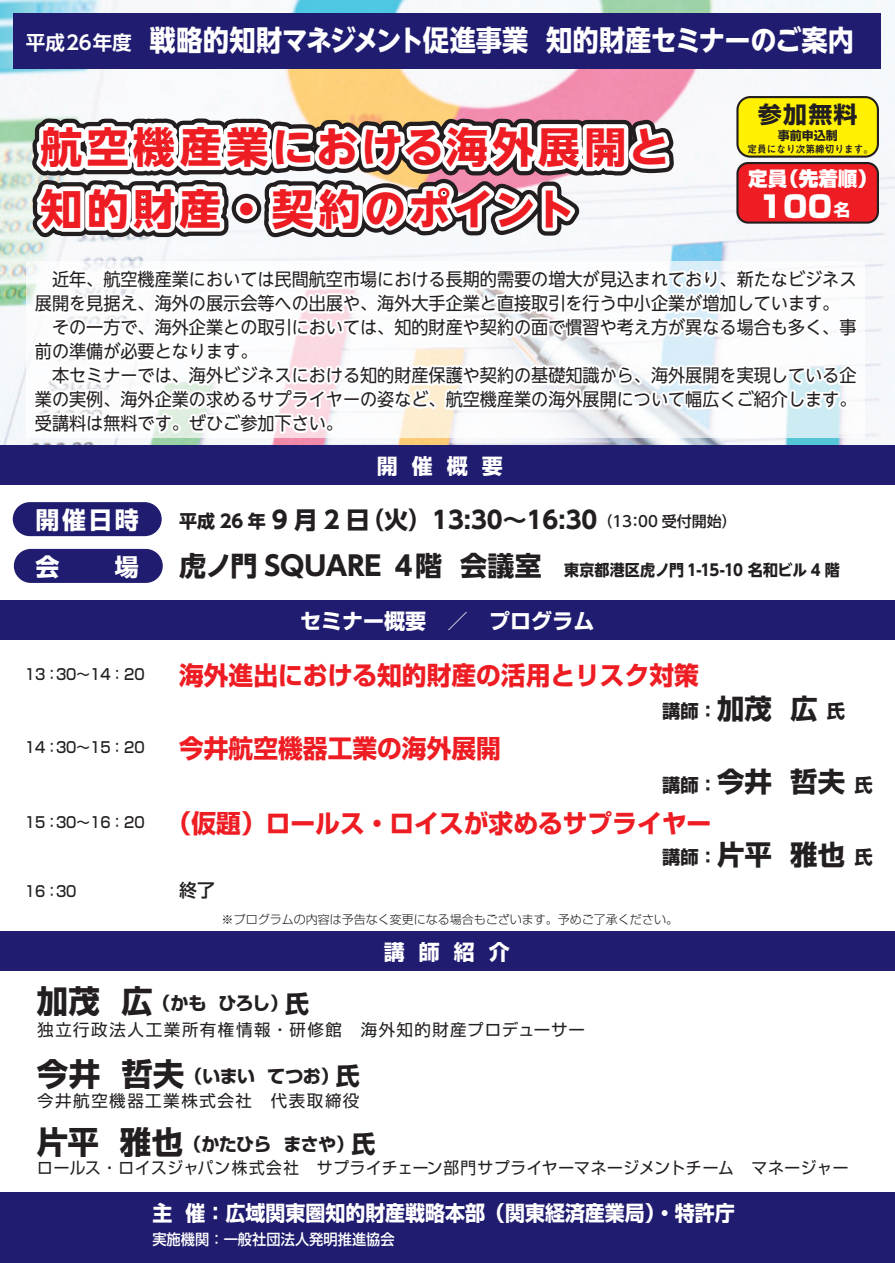
<style>
.page{position:relative;width:895px;height:1263px;background:#fff}
.page>*{position:absolute;margin:0;border:0;box-sizing:border-box;transform-origin:0 0}
.t1{font:700 42px/61.5px "UD Shin Go NT Pro";letter-spacing:.08em;color:#ee1d23}
.t2{font:900 30px "Shin Go Pro";color:#fff}
.t3{font:700 28.5px "UD Shin Go NT Pro";letter-spacing:-.01em;color:#fff;scale:.92 1}
.t4{font:700 27px "UD Shin Go NT Pro";letter-spacing:-.005em;color:#231f20}
.t5{font:700 25.5px "Shin Go Pr 5";color:#ee1d23}
.t6{font:700 24px "UD Shin Go NT Pro";color:#231f20}
.t7{font:700 24px/46.8px "Shin Go Pr 5";color:#fff}
.t8{font:700 22.8px "Shin Go Pro";color:#231f20;scale:1.05 1}
.t9{font:700 21px "Shin Go Pr 5";color:#fff;scale:.95 1}
.t10{font:700 21px "Shin Go Pr 5";color:#fff}
.t11{font:900 19.5px "Shin Go Pro";color:#fff}
.t12{font:700 18.3px "Shin Go Pr 5";color:#231f20}
.t13{font:18px/24px "UD Shin Go NT Pro";color:#231f20;scale:.95 1}
.t14{font:700 18px "Shin Go Pr 5";letter-spacing:-.03em;color:#231f20}
.t15{font:500 18px "Shin Go Pr 5";color:#231f20}
.t16{font:16.5px "Shin Go Pr 5";letter-spacing:.045em;color:#231f20;scale:.95 1}
.t17{font:16.5px "Shin Go Pr 5";letter-spacing:.09em;color:#231f20}
.t18{font:16.5px "Shin Go Pr 5";letter-spacing:.095em;color:#231f20}
.t19{font:700 15.75px "UD Shin Go NT Pro";letter-spacing:-.005em;color:#231f20;scale:.95 1}
.t20{font:500 15px "Shin Go Pr 5";color:#231f20;scale:.9 1}
.t21{font:500 15px "Shin Go Pr 5";color:#fff;scale:.95 1}
.t22{font:300 12px "Shin Go Pr 5";color:#231f20}
.t23{font:700 12px "Shin Go Pr 5";color:#231f20}
.t24{font:10.5px "Midashi Go Pro MB31";color:#231f20;scale:.92 1}
.s1{font-family:"UD Shin Go NT Pro De";font-size:19.5px}
.s2{font-weight:700;font-size:16.5px}
.s3{font-size:18px}
.s4{font-weight:500;font-size:15px}
.s5{font-size:27.45px}
.s6{font-size:31.5px}
.s7{font-size:24px}
</style>
<div class="page">
<img style="left:0;top:0;width:894px;height:444px">
<div style="left:0;top:932px;width:894px;height:39px;background:#201c70"></div>
<div style="left:13px;top:13px;width:867px;height:55px;background:#201c70"></div>
<div style="left:0;top:601px;width:894px;height:39px;background:#201c70"></div>
<div style="left:0;top:1192px;width:894px;height:71px;background:#201c70"></div>
<div style="left:737px;top:97px;width:140px;height:60px;background:#fff101;border-radius:13px"></div>
<div style="left:736px;top:96px;width:142px;height:62px;border:2px solid #231f20;border-radius:13px"></div>
<div style="left:737px;top:163px;width:140px;height:60px;background:#ee1d23;border-radius:11px"></div>
<div style="left:736px;top:162px;width:142px;height:62px;border:2px solid #231f20;border-radius:11px"></div>
<div style="left:0;top:446px;width:894px;height:39px;background:#201c70"></div>
<svg style="left:0;top:5px;width:861px;height:596px"></svg>
<h3 class="t3" style="left:26px;top:17px;width:901px"><span class="s1">平成26年度</span> 戦略的知財マネジメント促進事業 知的財産セミナーのご案内</h3>
<h1 class="t1" style="left:40px;top:115px;width:631px">航空機産業における海外展開と知的財産・契約のポイント</h1>
<p class="t8" style="left:757px;top:96px;width:96px">参加無料</p>
<p class="t24" style="left:747px;top:141px;width:138px">定員になり次第締切ります。</p>
<p class="t23" style="left:777px;top:126px;width:61px">事前申込制</p>
<p class="t11" style="left:748px;top:163px;width:130px">定員（先着順）</p>
<h2 class="t2" style="left:758px;top:183px;width:93px">100<span class="s2">名</span></h2>
<p class="t13" style="left:35px;top:267px;width:865px">　近年、航空機産業においては民間航空市場における長期的需要の増大が見込まれており、新たなビジネス展開を見据え、海外の展示会等への出展や、海外大手企業と直接取引を行う中小企業が増加しています。　その一方で、海外企業との取引においては、知的財産や契約の面で慣習や考え方が異なる場合も多く、事前の準備が必要となります。<br>　本セミナーでは、海外ビジネスにおける知的財産保護や契約の基礎知識から、海外展開を実現している企業の実例、海外企業の求めるサプライヤーの姿など、航空機産業の海外展開について幅広くご紹介します。受講料は無料です。ぜひご参加下さい。</p>
<h3 class="t7" style="left:36px;top:495px;width:105px">開催日時会　　場</h3>
<p class="t20" style="left:25px;top:662px;width:135px">13：30～14：20</p>
<p class="t10" style="left:376px;top:449px;width:127px">開 催 概 要</p>
<h3 class="t6" style="left:179px;top:500px;width:559px"><span class="s3">平成 26 年</span> 9 月 2 日（火）13:30～16:30<span class="s4">（13：00 受付開始）</span></h3>
<h3 class="t4" style="left:179px;top:544px;width:364px">虎ノ門 SQUARE ４階 会議室</h3>
<p class="t19" style="left:564px;top:557px;width:291px">東京都港区虎ノ門 1-15-10 名和ビル 4 階</p>
<p class="t10" style="left:300px;top:604px;width:295px">セミナー概要　／　プログラム</p>
<h3 class="t5" style="left:179px;top:655px;width:521px">海外進出における知的財産の活用とリスク対策</h3>
<p class="t12" style="left:662px;top:697px;width:184px">講師：<span class="s5">加茂 広</span> 氏</p>
<p class="t20" style="left:25px;top:735px;width:135px">14：30～15：20</p>
<h3 class="t5" style="left:179px;top:728px;width:323px">今井航空機器工業の海外展開</h3>
<p class="t12" style="left:662px;top:770px;width:212px">講師：<span class="s5">今井 哲夫</span> 氏</p>
<h3 class="t5" style="left:25px;top:803px;width:688px"><sup>15：30～16：20</sup> （仮題）ロールス・ロイスが求めるサプライヤー</h3>
<p class="t20" style="left:25px;top:879px;width:59px">16：30</p>
<p class="t15" style="left:179px;top:876px;width:37px">終了</p>
<p class="t12" style="left:662px;top:843px;width:212px">講師：<span class="s5">片平 雅也</span> 氏</p>
<p class="t22" style="left:221px;top:910px;width:457px">※プログラムの内容は予告なく変更になる場合もございます。予めご了承ください。</p>
<p class="t10" style="left:383px;top:936px;width:127px">講 師 紹 介</p>
<p class="t14" style="left:37px;top:989px;width:274px"><span class="s6">加茂 広</span>（かも ひろし）<span class="s7">氏</span></p>
<p class="t17" style="left:37px;top:1016px;width:549px">独立行政法人工業所有権情報・研修館　海外知的財産プロデューサー</p>
<p class="t14" style="left:37px;top:1061px;width:324px"><span class="s6">今井 哲夫</span>（いまい てつお）<span class="s7">氏</span></p>
<p class="t18" style="left:37px;top:1087px;width:324px">今井航空機器工業株式会社　代表取締役</p>
<p class="t14" style="left:37px;top:1129px;width:340px"><span class="s6">片平 雅也</span>（かたひら まさや）<span class="s7">氏</span></p>
<p class="t16" style="left:37px;top:1154px;width:855px">ロールス・ロイスジャパン株式会社　サプライチェーン部門サプライヤーマネージメントチーム　マネージャー</p>
<p class="t9" style="left:152px;top:1196px;width:614px">主 催：広域関東圏知的財産戦略本部（関東経済産業局）・特許庁</p>
<p class="t21" style="left:152px;top:1227px;width:257px">実施機関：一般社団法人発明推進協会</p>
</div>
